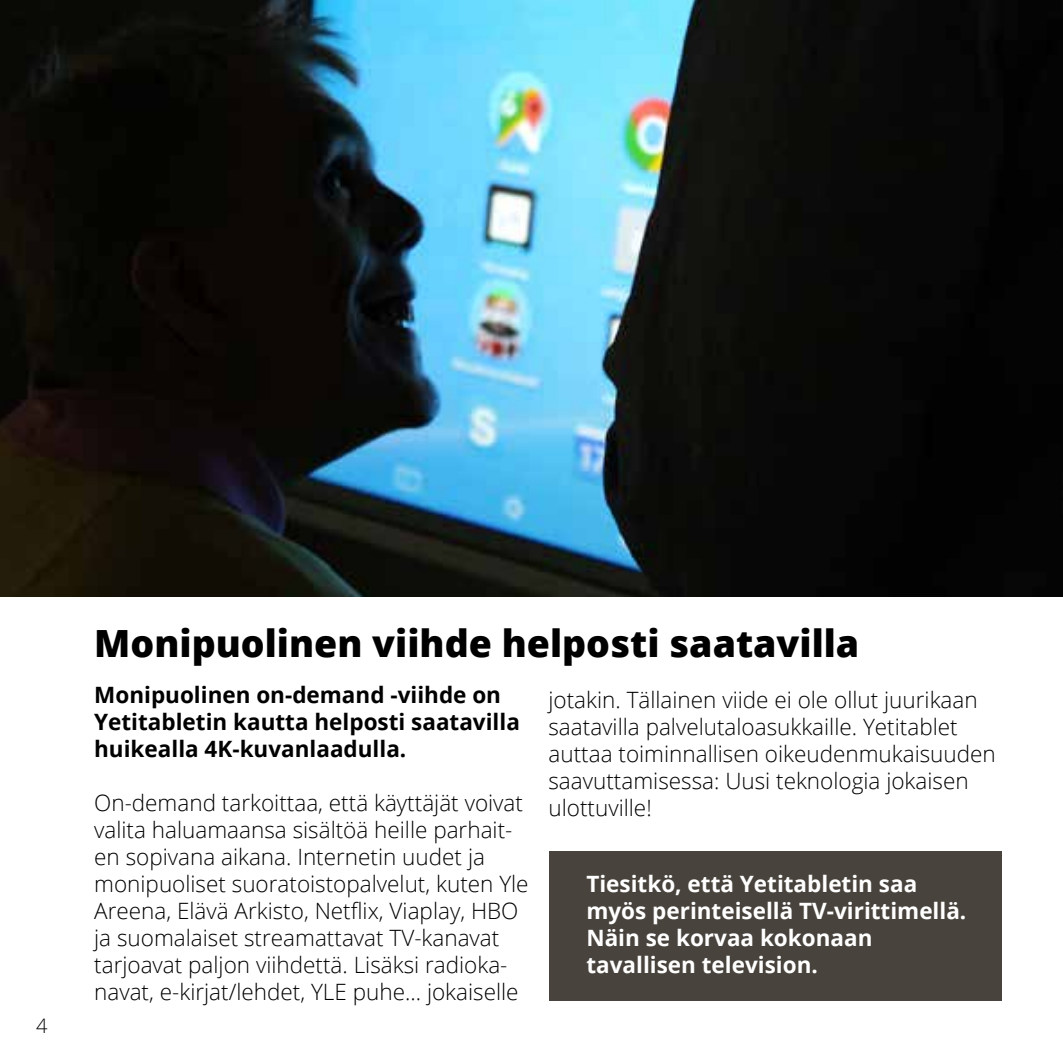
<style>
.page{position:relative;width:1063px;height:1063px;background:#fff}
.page>*{position:absolute;margin:0;border:0;box-sizing:border-box;transform-origin:0 0}
.t1{font:800 37.5px "Open Sans";color:#000}
.t2{font:300 22.5px/27px "Open Sans";color:#000}
.t3{font:700 22.5px/27px "Open Sans";color:#fff}
.t4{font:700 22.5px/27px "Open Sans";color:#000}
.t5{font:300 20px "Open Sans";color:#000}
</style>
<div class="page">
<div style="left:549px;top:852px;width:453px;height:149px;background:#48433c"></div>
<img style="left:0;top:0;width:1063px;height:596px">
<p class="t5" style="left:36px;top:1012px;width:13px">4</p>
<h1 class="t1" style="left:94px;top:615px;width:767px">Monipuolinen viihde helposti saatavilla</h1>
<p class="t4" style="left:94px;top:681px;width:427px">Monipuolinen on-demand -viihde on<br>Yetitabletin kautta helposti saatavilla huikealla 4K-kuvanlaadulla.</p>
<p class="t2" style="left:94px;top:789px;width:436px">On-demand tarkoittaa, että käyttäjät voivat valita haluamaansa sisältöä heille parhait&shy;en sopivana aikana. Internetin uudet ja monipuoliset suoratoistopalvelut, kuten Yle Areena, Elävä Arkisto, Netflix, Viaplay, HBO ja suomalaiset streamattavat TV-kanavat tarjoavat paljon viihdettä. Lisäksi radioka&shy;navat, e-kirjat/lehdet, YLE puhe... jokaiselle</p>
<p class="t2" style="left:549px;top:686px;width:449px">jotakin. Tällainen viide ei ole ollut juurikaan saatavilla palvelutaloasukkaille. Yetitablet auttaa toiminnallisen oikeudenmukaisuuden saavuttamisessa: Uusi teknologia jokaisen ulottuville!</p>
<p class="t3" style="left:586px;top:870px;width:381px">Tiesitkö, että Yetitabletin saa myös perinteisellä TV-virittimellä.<br>Näin se korvaa kokonaan tavallisen television.</p>
</div>
